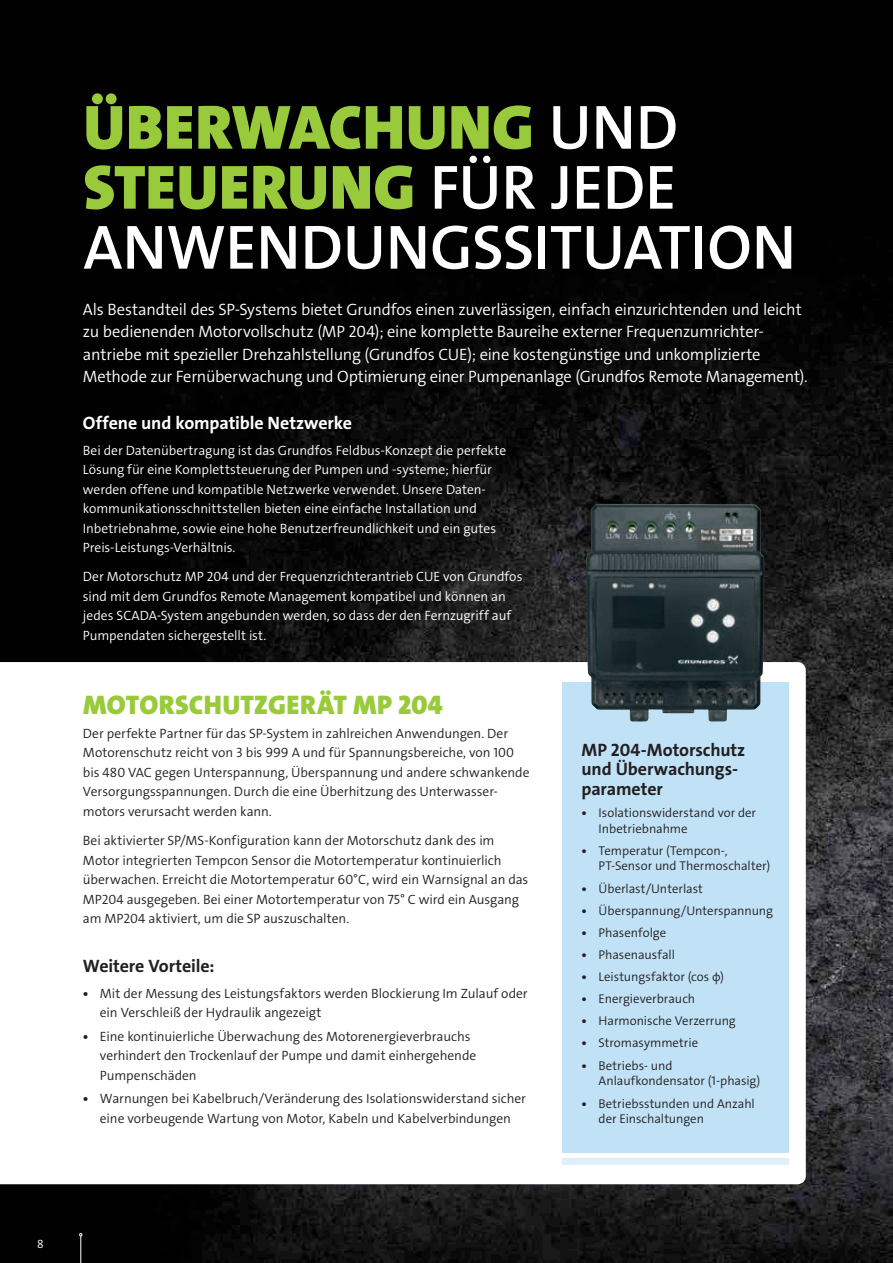
<style>
.page{position:relative;width:893px;height:1263px;background:#fff}
.page>*{position:absolute;margin:0;border:0;box-sizing:border-box;transform-origin:0 0}
.t1{font:63px/60px "Grundfos The Sans V2 OT 9 BL";letter-spacing:.01em;color:#99ca3b}
.t2{font:63px "Grundfos The Sans V2 OT 6 SB";letter-spacing:-.005em;color:#fff}
.t3{font:27px "Grundfos The Sans V2 OT 9 BL";letter-spacing:.01em;color:#99ca3b}
.t4{font:18px/19.5px "Grundfos The Sans V2 OT 7 B";letter-spacing:-.005em;color:#231f20}
.t5{font:18px "Grundfos The Sans V2 OT 7 B";letter-spacing:-.005em;color:#fff}
.t6{font:16.5px/22.5px "Grundfos The Sans V2 OT 4 SL";letter-spacing:-.015em;color:#fff}
.t7{font:13.5px/19.5px "Grundfos The Sans V2 OT 4 SL";letter-spacing:-.005em;color:#231f20}
.t8{font:13.5px/19.5px "Grundfos The Sans V2 OT 4 SL";letter-spacing:-.005em;color:#fff}
.t9{font:12.75px/15.8px "Grundfos The Sans V2 OT 4 SL";color:#231f20}
.t10{font:12px "Grundfos The Sans V2 OT 4 SL";color:#fff}
.s1{font-family:"Grundfos The Sans V2 OT 6 SB";color:#fff}
.s2{font-family:"Grundfos The Sans V2 OT 7 B"}
</style>
<div class="page">
<img style="left:0;top:0;width:893px;height:1263px">
<svg style="left:0;top:662px;width:806px;height:522px"></svg>
<div style="left:562px;top:682px;width:227px;height:470px;background:#c1e2f6"></div>
<svg style="left:562px;top:1158px;width:227px;height:6px"></svg>
<img style="left:586px;top:504px;width:178px;height:217px">
<svg style="left:79px;top:1233px;width:3px;height:30px"></svg>
<h1 class="t1" style="left:83px;top:98px;width:596px">ÜBERWACHUNG <span class="s1">UND<br></span>STEUERUNG <span class="s1">FÜR JEDE</span></h1>
<h1 class="t2" style="left:83px;top:207px;width:714px">ANWENDUNGSSITUATION</h1>
<p class="t6" style="left:83px;top:298px;width:726px">Als Bestandteil des SP-Systems bietet Grundfos einen zuverlässigen, einfach einzurichtenden und leicht zu bedienenden Motorvollschutz (MP 204); eine komplette Baureihe externer Frequenzumrichter&shy;antriebe mit spezieller Drehzahlstellung (Grundfos CUE); eine kostengünstige und unkomplizierte Methode zur Fernüberwachung und Optimierung einer Pumpenanlage (Grundfos Remote Management).</p>
<h3 class="t5" style="left:83px;top:411px;width:270px">Offene und kompatible Netzwerke</h3>
<p class="t8" style="left:83px;top:440px;width:425px">Bei der Datenübertragung ist das Grundfos Feldbus-Konzept die perfekte Lösung für eine Komplettsteuerung der Pumpen und -systeme; hierfür werden offene und kompatible Netzwerke verwendet. Unsere Daten&shy;kommunikationsschnittstellen bieten eine einfache Installation und Inbetriebnahme, sowie eine hohe Benutzerfreundlichkeit und ein gutes Preis-Leistungs-Verhältnis.</p>
<p class="t8" style="left:83px;top:567px;width:441px">Der Motorschutz MP 204 und der Frequenzrichterantrieb CUE von Grundfos sind mit dem Grundfos Remote Management kompatibel und können an jedes SCADA-System angebunden werden, so dass der den Fernzugriff auf Pumpendaten sichergestellt ist.</p>
<h2 class="t3" style="left:83px;top:688px;width:361px">MOTORSCHUTZGERÄT MP 204</h2>
<p class="t7" style="left:83px;top:724px;width:448px">Der perfekte Partner für das SP-System in zahlreichen Anwendungen. Der Motorenschutz reicht von 3 bis 999 A und für Spannungsbereiche, von 100 bis 480 VAC gegen Unterspannung, Überspannung und andere schwankende Versorgungsspannungen. Durch die eine Überhitzung des Unterwasser&shy;motors verursacht werden kann.</p>
<p class="t7" style="left:83px;top:831px;width:447px">Bei aktivierter SP/MS-Konfiguration kann der Motorschutz dank des im Motor integrierten Tempcon Sensor die Motortemperatur kontinuierlich überwachen. Erreicht die Motortemperatur 60°C, wird ein Warnsignal an das MP204 ausgegeben. Bei einer Motortemperatur von 75° C wird ein Ausgang am MP204 aktiviert, um die SP auszuschalten.</p>
<h3 class="t4" style="left:83px;top:956px;width:133px">Weitere Vorteile:</h3>
<p class="t7" style="left:100px;top:983px;width:429px;text-indent:-17px"><span class="s2">•</span> Mit der Messung des Leistungsfaktors werden Blockierung Im Zulauf oder ein Verschleiß der Hydraulik angezeigt</p>
<p class="t7" style="left:100px;top:1026px;width:378px;text-indent:-17px"><span class="s2">•</span> Eine kontinuierliche Überwachung des Motorenergieverbrauchs verhindert den Trockenlauf der Pumpe und damit einhergehende<br>Pumpenschäden</p>
<p class="t7" style="left:83px;top:1089px;width:445px;text-align:center"><span class="s2">•</span> Warnungen bei Kabelbruch/Veränderung des Isolationswiderstand sicher eine vorbeugende Wartung von Motor, Kabeln und Kabelverbindungen</p>
<h3 class="t4" style="left:582px;top:740px;width:165px">MP 204-Motorschutz und Überwachungs&shy;parameter</h3>
<p class="t9" style="left:599px;top:805px;width:159px;text-indent:-17px"><span class="s2">•</span> Isolationswiderstand vor der<br>Inbetriebnahme</p>
<p class="t9" style="left:599px;top:842px;width:173px;text-indent:-17px"><span class="s2">•</span> Temperatur (Tempcon-,<br>PT-Sensor und Thermoschalter)</p>
<p class="t9" style="left:582px;top:880px;width:123px"><span class="s2">•</span> Überlast/Unterlast</p>
<p class="t9" style="left:582px;top:902px;width:193px"><span class="s2">•</span> Überspannung/Unterspannung</p>
<p class="t9" style="left:582px;top:925px;width:86px"><span class="s2">•</span> Phasenfolge</p>
<p class="t9" style="left:582px;top:947px;width:95px"><span class="s2">•</span> Phasenausfall</p>
<p class="t9" style="left:582px;top:969px;width:144px"><span class="s2">•</span> Leistungsfaktor (cos φ)</p>
<p class="t9" style="left:582px;top:991px;width:115px"><span class="s2">•</span> Energieverbrauch</p>
<p class="t9" style="left:582px;top:1013px;width:156px"><span class="s2">•</span> Harmonische Verzerrung</p>
<p class="t9" style="left:582px;top:1035px;width:118px"><span class="s2">•</span> Stromasymmetrie</p>
<p class="t9" style="left:599px;top:1057px;width:163px;text-indent:-17px"><span class="s2">•</span> Betriebs- und<br>Anlaufkondensator (1-phasig)</p>
<p class="t9" style="left:599px;top:1095px;width:158px;text-indent:-17px"><span class="s2">•</span> Betriebsstunden und Anzahl der Einschaltungen</p>
<p class="t10" style="left:37px;top:1237px;width:8px">8</p>
</div>
